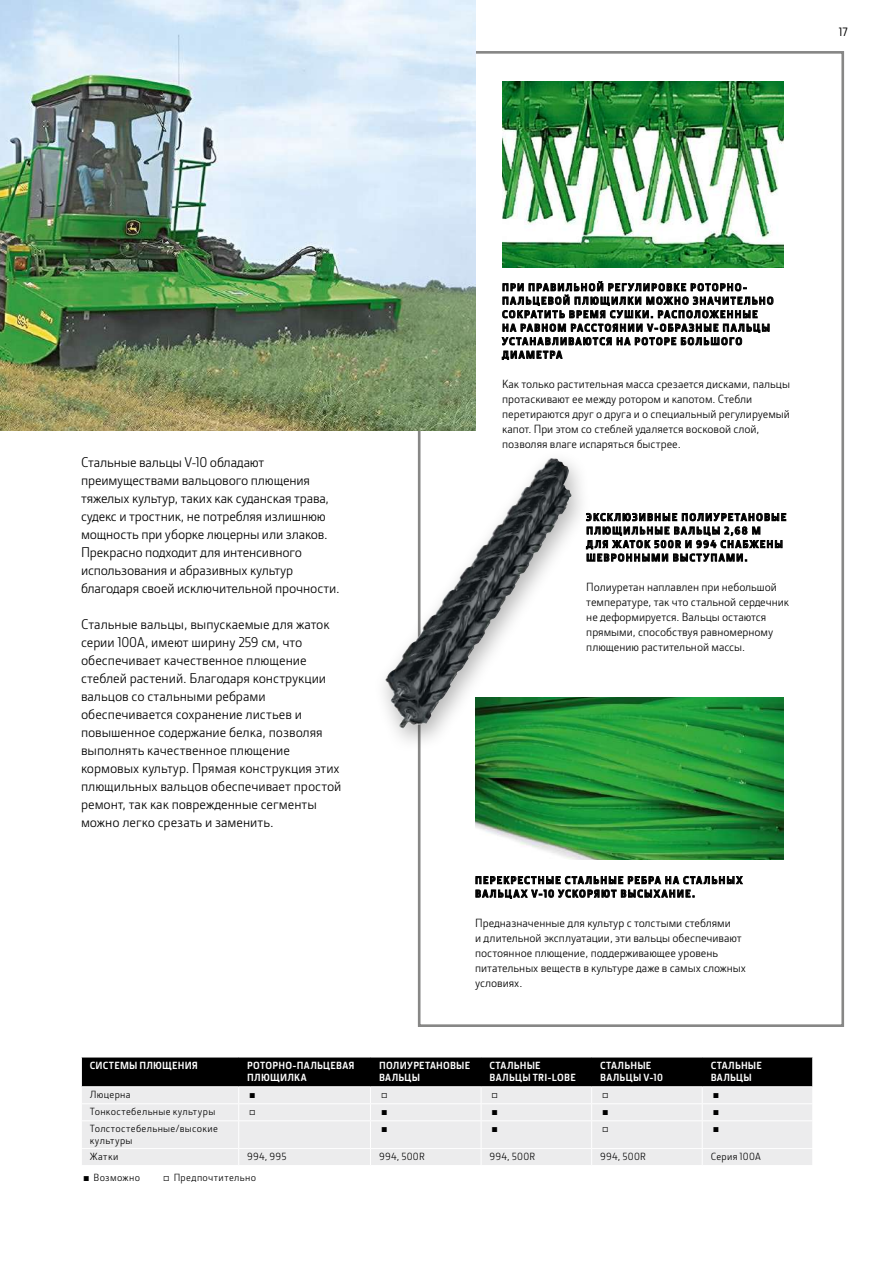
<style>
.page{position:relative;width:893px;height:1263px;background:#fff}
.page>*{position:absolute;margin:0;border:0;box-sizing:border-box;transform-origin:0 0}
.t1{font:14.25px/18px "JD Sans Pro";letter-spacing:-.005em;color:#000}
.t2{font:12px/15px "JD Sans Pro";color:#000}
.t3{font:500 12px "JD Sans Pro";color:#000}
.t4{font:700 10.5px/13.5px "JD Sans Pro";letter-spacing:.12em;color:#000}
.t5{font:10.5px/12px "JD Sans Pro";letter-spacing:.03em;color:#000}
.t6{font:700 10.5px/12px "JD Sans Pro";letter-spacing:.02em;color:#fff}
</style>
<div class="page">
<img style="left:475px;top:697px;width:308px;height:163px">
<div style="left:373px;top:449px;width:220px;height:306px;background:#000;opacity:.3"></div>
<img style="left:385px;top:458px;width:165px;height:254px">
<img style="left:502px;top:81px;width:281px;height:186px">
<img style="left:0;top:0;width:475px;height:430px">
<svg style="left:586px;top:513px;width:200px;height:49px"></svg>
<svg style="left:81px;top:1057px;width:732px;height:108px;background:#aeaeaf"></svg>
<svg style="left:502px;top:281px;width:271px;height:79px"></svg>
<svg style="left:476px;top:876px;width:267px;height:23px"></svg>
<p class="t3" style="left:839px;top:23px;width:11px">17</p>
<p class="t1" style="left:81px;top:453px;width:260px">Стальные вальцы V-10 обладают преимуществами вальцового плющения тяжелых культур, таких как суданская трава, судекс и тростник, не потребляя излишнюю мощность при уборке люцерны или злаков.<br>Прекрасно подходит для интенсивного использования и абразивных культур благодаря своей исключительной прочности.</p>
<p class="t1" style="left:81px;top:615px;width:262px">Стальные вальцы, выпускаемые для жаток серии 100A, имеют ширину 259 см, что обеспечивает качественное плющение стеблей растений. Благодаря конструкции вальцов со стальными ребрами обеспечивается сохранение листьев и повышенное содержание белка, позволяя выполнять качественное плющение кормовых культур. Прямая конструкция этих плющильных вальцов обеспечивает простой ремонт, так как поврежденные сегменты можно легко срезать и заменить.</p>
<p class="t4" style="left:502px;top:280px;width:273px">ПРИ ПРАВИЛЬНОЙ РЕГУЛИРОВКЕ РОТОРНО-ПАЛЬЦЕВОЙ ПЛЮЩИЛКИ МОЖНО ЗНАЧИТЕЛЬНО СОКРАТИТЬ ВРЕМЯ СУШКИ. РАСПОЛОЖЕННЫЕ НА РАВНОМ РАССТОЯНИИ V-ОБРАЗНЫЕ ПАЛЬЦЫ УСТАНАВЛИВАЮТСЯ НА РОТОРЕ БОЛЬШОГО ДИАМЕТРА</p>
<p class="t2" style="left:502px;top:376px;width:289px">Как только растительная масса срезается дисками, пальцы протаскивают ее между ротором и капотом. Стебли перетираются друг о друга и о специальный регулируемый капот. При этом со стеблей удаляется восковой слой, позволяя влаге испаряться быстрее.</p>
<p class="t4" style="left:586px;top:510px;width:201px">ЭКСКЛЮЗИВНЫЕ ПОЛИУРЕТАНОВЫЕ<br>ПЛЮЩИЛЬНЫЕ ВАЛЬЦЫ 2,68 М<br>ДЛЯ ЖАТОК 500R И 994 СНАБЖЕНЫ<br>ШЕВРОННЫМИ ВЫСТУПАМИ.</p>
<p class="t2" style="left:586px;top:579px;width:204px">Полиуретан наплавлен при небольшой температуре, так что стальной сердечник не деформируется. Вальцы остаются прямыми, способствуя равномерному плющению растительной массы.</p>
<p class="t4" style="left:475px;top:873px;width:269px">ПЕРЕКРЕСТНЫЕ СТАЛЬНЫЕ РЕБРА НА СТАЛЬНЫХ<br>ВАЛЬЦАХ V-10 УСКОРЯЮТ ВЫСЫХАНИЕ.</p>
<p class="t2" style="left:475px;top:915px;width:272px">Предназначенные для культур с толстыми стеблями<br>и длительной эксплуатации, эти вальцы обеспечивают постоянное плющение, поддерживающее уровень питательных веществ в культуре даже в самых сложных условиях.</p>
<p class="t6" style="left:90px;top:1059px;width:110px">СИСТЕМЫ ПЛЮЩЕНИЯ</p>
<p class="t6" style="left:247px;top:1059px;width:109px">РОТОРНО-ПАЛЬЦЕВАЯ<br>ПЛЮЩИЛКА</p>
<p class="t6" style="left:379px;top:1059px;width:93px">ПОЛИУРЕТАНОВЫЕ<br>ВАЛЬЦЫ</p>
<p class="t6" style="left:490px;top:1059px;width:88px">СТАЛЬНЫЕ<br>ВАЛЬЦЫ TRI-LOBE</p>
<p class="t6" style="left:600px;top:1059px;width:64px">СТАЛЬНЫЕ<br>ВАЛЬЦЫ V-10</p>
<p class="t6" style="left:711px;top:1059px;width:53px">СТАЛЬНЫЕ<br>ВАЛЬЦЫ</p>
<p class="t5" style="left:90px;top:1088px;width:42px">Люцерна</p>
<p class="t5" style="left:247px;top:1088px;width:12px">▪</p>
<p class="t5" style="left:379px;top:1088px;width:12px">▫</p>
<p class="t5" style="left:490px;top:1088px;width:12px">▫</p>
<p class="t5" style="left:600px;top:1088px;width:12px">▫</p>
<p class="t5" style="left:711px;top:1088px;width:12px">▪</p>
<p class="t5" style="left:90px;top:1105px;width:127px">Тонкостебельные культуры</p>
<p class="t5" style="left:247px;top:1105px;width:12px">▫</p>
<p class="t5" style="left:379px;top:1105px;width:12px">▪</p>
<p class="t5" style="left:490px;top:1105px;width:12px">▪</p>
<p class="t5" style="left:600px;top:1105px;width:12px">▪</p>
<p class="t5" style="left:711px;top:1105px;width:12px">▪</p>
<p class="t5" style="left:90px;top:1122px;width:130px">Толстостебельные/высокие культуры</p>
<p class="t5" style="left:379px;top:1122px;width:12px">▪</p>
<p class="t5" style="left:490px;top:1122px;width:12px">▪</p>
<p class="t5" style="left:600px;top:1122px;width:12px">▫</p>
<p class="t5" style="left:711px;top:1122px;width:12px">▪</p>
<p class="t5" style="left:90px;top:1150px;width:30px">Жатки</p>
<p class="t5" style="left:247px;top:1150px;width:41px">994, 995</p>
<p class="t5" style="left:379px;top:1150px;width:47px">994, 500R</p>
<p class="t5" style="left:490px;top:1150px;width:47px">994, 500R</p>
<p class="t5" style="left:600px;top:1150px;width:47px">994, 500R</p>
<p class="t5" style="left:711px;top:1150px;width:52px">Серия 100A</p>
<p class="t5" style="left:81px;top:1171px;width:61px">▪ Возможно</p>
<p class="t5" style="left:161px;top:1171px;width:96px">▫ Предпочтительно</p>
</div>
